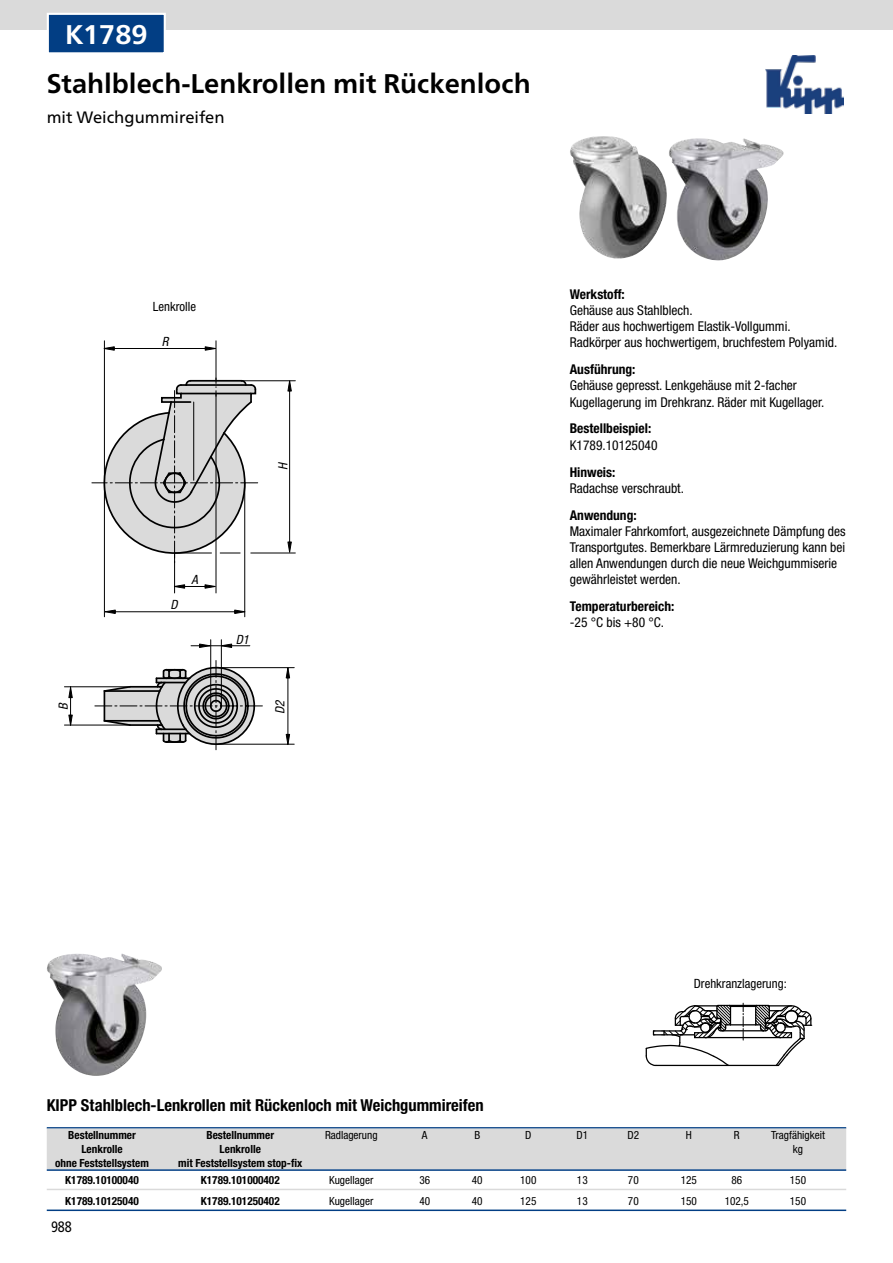
<style>
.page{position:relative;width:893px;height:1263px;background:#fff}
.page>*{position:absolute;margin:0;border:0;box-sizing:border-box;transform-origin:0 0}
.t1{font:700 27px "Frutiger Neue LTW1 G";color:#000}
.t2{font:700 27px "Frutiger Neue LTW1 G";color:#fff}
.t3{font:700 condensed 16.5px "Helvetica Neue LTW1 G";color:#000}
.t4{font:16.5px "Frutiger Neue LTW1 G";color:#000}
.t5{font:15px "Frutiger Neue LTW1 G";color:#000;scale:.81 1}
.t6{font:condensed 13.5px/16.2px "Helvetica Neue LTW1 G";color:#000}
.t7{font:700 condensed 13.5px "Helvetica Neue LTW1 G";color:#000}
.t8{font:condensed 12.75px "Helvetica Neue LTW1 G";color:#000}
.t9{font:italic condensed 12.75px "Helvetica Neue LTW1 G";color:#000}
.t10{font:700 condensed 11.25px "Helvetica Neue LTW1 G";color:#000}
.t11{font:condensed 11.25px "Helvetica Neue LTW1 G";color:#000}
</style>
<div class="page">
<div style="left:0;top:0;width:893px;height:30px;background:#dadada"></div>
<img style="left:765px;top:55px;width:79px;height:58px">
<img style="left:570px;top:136px;width:214px;height:125px">
<hr style="left:216px;top:341px;width:1px;height:40px;background:#000">
<hr style="left:104px;top:341px;width:1px;height:142px;background:#000">
<hr style="left:241px;top:380px;width:54px;height:1px;background:#000">
<hr style="left:251px;top:553px;width:44px;height:1px;background:#000">
<hr style="left:64px;top:686px;width:66px;height:1px;background:#000">
<hr style="left:64px;top:725px;width:66px;height:1px;background:#000">
<hr style="left:216px;top:744px;width:78px;height:1px;background:#000">
<hr style="left:215px;top:667px;width:79px;height:1px;background:#000">
<svg style="left:204px;top:346px;width:13px;height:5px"></svg>
<svg style="left:103px;top:346px;width:12px;height:5px"></svg>
<hr style="left:106px;top:348px;width:108px;height:1px;background:#000">
<svg style="left:68px;top:714px;width:5px;height:12px"></svg>
<svg style="left:68px;top:686px;width:5px;height:12px"></svg>
<hr style="left:70px;top:686px;width:1px;height:39px;background:#000">
<svg style="left:285px;top:733px;width:6px;height:12px"></svg>
<svg style="left:285px;top:667px;width:6px;height:12px"></svg>
<hr style="left:287px;top:671px;width:1px;height:68px;background:#000">
<svg style="left:287px;top:380px;width:5px;height:12px"></svg>
<svg style="left:287px;top:541px;width:5px;height:13px"></svg>
<hr style="left:289px;top:386px;width:1px;height:161px;background:#000">
<svg style="left:92px;top:378px;width:170px;height:372px"></svg>
<svg style="left:645px;top:1003px;width:167px;height:64px"></svg>
<img style="left:47px;top:953px;width:115px;height:123px">
<div style="left:48px;top:14px;width:117px;height:39px;background:#023e84"></div>
<div style="left:47px;top:13px;width:119px;height:41px;border:2px solid #fff"></div>
<hr style="left:47px;top:1127px;width:799px;height:1px;background:#023e84">
<div style="left:47px;top:1128px;width:799px;height:41px;background:#dadada"></div>
<hr style="left:47px;top:1169px;width:799px;height:2px;background:#023e84">
<hr style="left:47px;top:1189px;width:799px;height:1px;background:#dadada">
<hr style="left:47px;top:1209px;width:799px;height:2px;background:#023e84">
<h1 class="t2" style="left:65px;top:18px;width:84px">K1789</h1>
<h1 class="t1" style="left:47px;top:67px;width:485px">Stahlblech-Lenkrollen mit Rückenloch</h1>
<p class="t4" style="left:47px;top:105px;width:179px">mit Weichgummireifen</p>
<p class="t8" style="left:153px;top:299px;width:45px">Lenkrolle</p>
<p class="t9" style="left:162px;top:334px;width:8px">R</p>
<p class="t9" style="left:276px;top:470px;width:9px;rotate:-90deg">H</p>
<p class="t9" style="left:170px;top:597px;width:9px">D</p>
<p class="t9" style="left:191px;top:573px;width:8px">A</p>
<p class="t9" style="left:236px;top:632px;width:15px">D1</p>
<p class="t9" style="left:56px;top:710px;width:9px;rotate:-90deg">B</p>
<p class="t9" style="left:273px;top:714px;width:16px;rotate:-90deg">D2</p>
<p class="t7" style="left:570px;top:286px;width:57px">Werkstoff:</p>
<p class="t6" style="left:570px;top:302px;width:269px">Gehäuse aus Stahlblech.<br>Räder aus hochwertigem Elastik-Vollgummi.<br>Radkörper aus hochwertigem, bruchfestem Polyamid.</p>
<p class="t7" style="left:570px;top:361px;width:67px">Ausführung:</p>
<p class="t6" style="left:570px;top:378px;width:256px">Gehäuse gepresst. Lenkgehäuse mit 2-facher<br>Kugellagerung im Drehkranz. Räder mit Kugellager.</p>
<p class="t7" style="left:570px;top:421px;width:83px">Bestellbeispiel:</p>
<p class="t6" style="left:570px;top:437px;width:89px">K1789.10125040</p>
<p class="t7" style="left:570px;top:464px;width:47px">Hinweis:</p>
<p class="t6" style="left:570px;top:480px;width:116px">Radachse verschraubt.</p>
<p class="t7" style="left:570px;top:507px;width:68px">Anwendung:</p>
<p class="t6" style="left:570px;top:523px;width:277px">Maximaler Fahrkomfort, ausgezeichnete Dämpfung des Transportgutes. Bemerkbare Lärmreduzierung kann bei allen Anwendungen durch die neue Weichgummiserie gewährleistet werden.</p>
<p class="t7" style="left:570px;top:598px;width:106px">Temperaturbereich:</p>
<p class="t6" style="left:570px;top:615px;width:96px">-25 °C bis +80 °C.</p>
<p class="t8" style="left:694px;top:976px;width:94px">Drehkranzlagerung:</p>
<p class="t3" style="left:47px;top:1095px;width:438px">KIPP Stahlblech-Lenkrollen mit Rückenloch mit Weichgummireifen</p>
<p class="t10" style="left:68px;top:1128px;width:69px">Bestellnummer</p>
<p class="t10" style="left:206px;top:1128px;width:69px">Bestellnummer</p>
<p class="t11" style="left:325px;top:1128px;width:54px">Radlagerung</p>
<p class="t11" style="left:422px;top:1128px;width:7px">A</p>
<p class="t11" style="left:474px;top:1128px;width:7px">B</p>
<p class="t11" style="left:525px;top:1128px;width:8px">D</p>
<p class="t11" style="left:576px;top:1128px;width:13px">D1</p>
<p class="t11" style="left:627px;top:1128px;width:13px">D2</p>
<p class="t11" style="left:686px;top:1128px;width:8px">H</p>
<p class="t11" style="left:734px;top:1128px;width:7px">R</p>
<p class="t11" style="left:771px;top:1128px;width:55px">Tragfähigkeit</p>
<p class="t10" style="left:81px;top:1142px;width:43px">Lenkrolle</p>
<p class="t10" style="left:220px;top:1142px;width:43px">Lenkrolle</p>
<p class="t11" style="left:793px;top:1142px;width:12px">kg</p>
<p class="t10" style="left:55px;top:1156px;width:95px">ohne Feststellsystem</p>
<p class="t10" style="left:178px;top:1156px;width:126px">mit Feststellsystem stop-fix</p>
<p class="t10" style="left:65px;top:1174px;width:75px">K1789.10100040</p>
<p class="t10" style="left:201px;top:1174px;width:80px">K1789.101000402</p>
<p class="t11" style="left:329px;top:1174px;width:46px">Kugellager</p>
<p class="t11" style="left:419px;top:1174px;width:12px">36</p>
<p class="t11" style="left:472px;top:1174px;width:12px">40</p>
<p class="t11" style="left:520px;top:1174px;width:18px">100</p>
<p class="t11" style="left:577px;top:1174px;width:12px">13</p>
<p class="t11" style="left:628px;top:1174px;width:12px">70</p>
<p class="t11" style="left:681px;top:1174px;width:18px">125</p>
<p class="t11" style="left:731px;top:1174px;width:12px">86</p>
<p class="t11" style="left:790px;top:1174px;width:18px">150</p>
<p class="t10" style="left:65px;top:1194px;width:75px">K1789.10125040</p>
<p class="t10" style="left:201px;top:1194px;width:80px">K1789.101250402</p>
<p class="t11" style="left:329px;top:1195px;width:46px">Kugellager</p>
<p class="t11" style="left:419px;top:1195px;width:12px">40</p>
<p class="t11" style="left:472px;top:1195px;width:12px">40</p>
<p class="t11" style="left:520px;top:1195px;width:18px">125</p>
<p class="t11" style="left:577px;top:1195px;width:12px">13</p>
<p class="t11" style="left:628px;top:1195px;width:12px">70</p>
<p class="t11" style="left:681px;top:1195px;width:18px">150</p>
<p class="t11" style="left:725px;top:1195px;width:26px">102,5</p>
<p class="t11" style="left:790px;top:1195px;width:18px">150</p>
<p class="t5" style="left:51px;top:1215px;width:27px">988</p>
</div>
